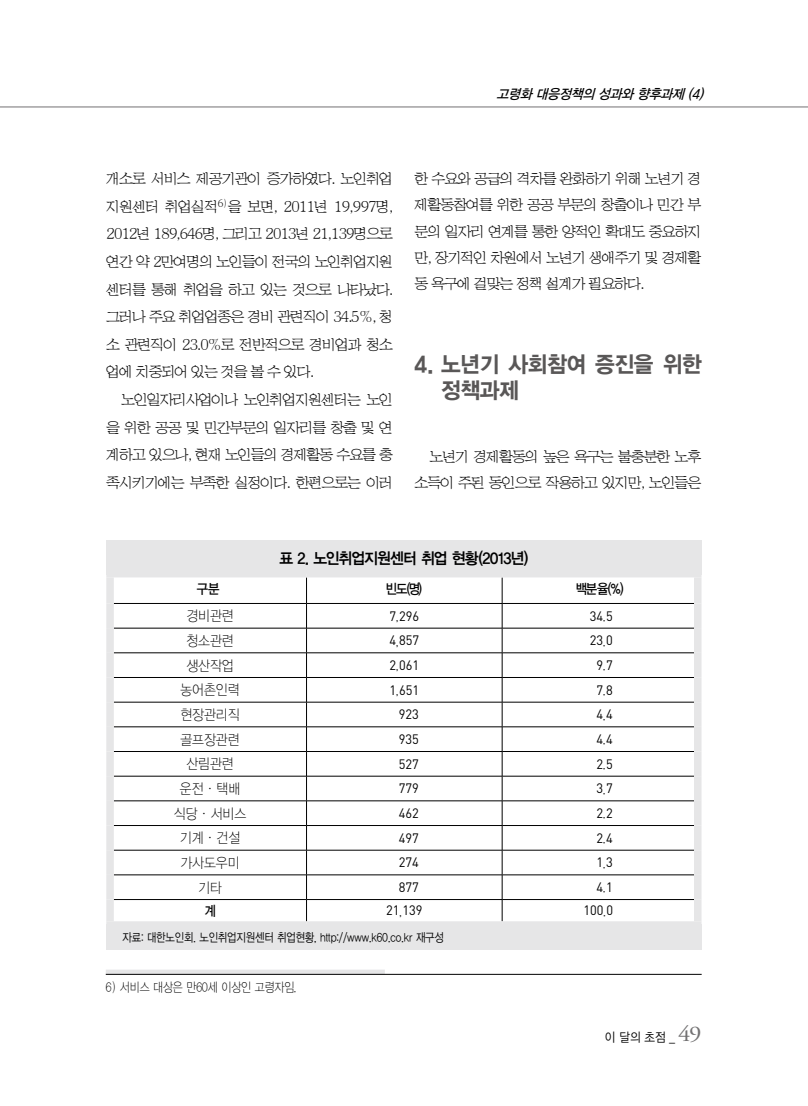
<style>
.page{position:relative;width:808px;height:1106px;background:#fff}
.page>*{position:absolute;margin:0;border:0;box-sizing:border-box;transform-origin:0 0}
.t1{font:22.5px/26.2px "YDVYGO15";letter-spacing:-.015em;color:#595757;scale:.95 1}
.t2{font:15.75px "YDVYGO14";letter-spacing:-.06em;color:#000;scale:.95 1}
.t3{font:15px/27.6px "HY Sin Mun Myeong Jo Pro";letter-spacing:-.08em;color:#000;text-align:justify}
.t4{font:14.25px "YDVYGO11";color:#000;scale:.9 1}
.t5{font:13.8px "YDVYGO13";letter-spacing:-.06em;color:#000;scale:.9 1}
.t6{font:13.5px "DIN";color:#000;scale:.95 1}
.t7{font:italic 13.5px "YDVYGO13";color:#000;scale:.95 1}
.t8{font:12.75px "YDVYGO11";letter-spacing:-.01em;color:#000;scale:.85 1}
.t9{font:12.75px "YDVYGO12";color:#000;scale:.9 1}
.t10{font:12px "YDVYGO12";letter-spacing:-.01em;color:#000;scale:.85 1}
.s1{font-family:"YDVYGO11"}
.s2{font-size:15px}
.s3{font-family:"Adobe Garamond Pro";font-size:22.5px;color:#727172}
</style>
<div class="page">
<hr style="left:0;top:107px;width:808px;height:1px;background:#727172">
<div style="left:106px;top:969px;width:279px;height:5px;background:#e6e6e7"></div>
<hr style="left:106px;top:974px;width:596px;height:1px;background:#000">
<div style="left:106px;top:540px;width:596px;height:34px;background:#e6e6e7"></div>
<svg style="left:114px;top:577px;width:580px;height:344px"></svg>
<hr style="left:114px;top:603px;width:192px;height:1px;background:#000">
<hr style="left:306px;top:603px;width:196px;height:1px;background:#000">
<hr style="left:502px;top:603px;width:192px;height:1px;background:#000">
<hr style="left:114px;top:628px;width:192px;height:1px;background:#000">
<hr style="left:306px;top:628px;width:196px;height:1px;background:#000">
<hr style="left:502px;top:628px;width:192px;height:1px;background:#000">
<hr style="left:114px;top:652px;width:192px;height:1px;background:#000">
<hr style="left:306px;top:652px;width:196px;height:1px;background:#000">
<hr style="left:502px;top:652px;width:192px;height:1px;background:#000">
<hr style="left:114px;top:677px;width:192px;height:1px;background:#000">
<hr style="left:306px;top:677px;width:196px;height:1px;background:#000">
<hr style="left:502px;top:677px;width:192px;height:1px;background:#000">
<hr style="left:114px;top:702px;width:192px;height:1px;background:#000">
<hr style="left:306px;top:702px;width:196px;height:1px;background:#000">
<hr style="left:502px;top:702px;width:192px;height:1px;background:#000">
<hr style="left:114px;top:726px;width:192px;height:1px;background:#000">
<hr style="left:306px;top:726px;width:196px;height:1px;background:#000">
<hr style="left:502px;top:726px;width:192px;height:1px;background:#000">
<hr style="left:114px;top:751px;width:192px;height:1px;background:#000">
<hr style="left:306px;top:751px;width:196px;height:1px;background:#000">
<hr style="left:502px;top:751px;width:192px;height:1px;background:#000">
<hr style="left:114px;top:776px;width:192px;height:1px;background:#000">
<hr style="left:306px;top:776px;width:196px;height:1px;background:#000">
<hr style="left:502px;top:776px;width:192px;height:1px;background:#000">
<hr style="left:114px;top:800px;width:192px;height:1px;background:#000">
<hr style="left:306px;top:800px;width:196px;height:1px;background:#000">
<hr style="left:502px;top:800px;width:192px;height:1px;background:#000">
<hr style="left:114px;top:825px;width:192px;height:1px;background:#000">
<hr style="left:306px;top:825px;width:196px;height:1px;background:#000">
<hr style="left:502px;top:825px;width:192px;height:1px;background:#000">
<hr style="left:114px;top:850px;width:192px;height:1px;background:#000">
<hr style="left:306px;top:850px;width:196px;height:1px;background:#000">
<hr style="left:502px;top:850px;width:192px;height:1px;background:#000">
<hr style="left:114px;top:874px;width:192px;height:1px;background:#000">
<hr style="left:306px;top:874px;width:196px;height:1px;background:#000">
<hr style="left:502px;top:874px;width:192px;height:1px;background:#000">
<hr style="left:114px;top:899px;width:192px;height:1px;background:#000">
<hr style="left:306px;top:899px;width:196px;height:1px;background:#000">
<svg style="left:306px;top:577px;width:1px;height:344px"></svg>
<hr style="left:502px;top:899px;width:192px;height:1px;background:#000">
<svg style="left:502px;top:577px;width:1px;height:344px"></svg>
<div style="left:106px;top:570px;width:200px;height:7px;background:#e6e6e7"></div>
<div style="left:106px;top:577px;width:8px;height:26px;background:#e6e6e7"></div>
<div style="left:306px;top:570px;width:196px;height:7px;background:#e6e6e7"></div>
<div style="left:502px;top:570px;width:199px;height:7px;background:#e6e6e7"></div>
<div style="left:694px;top:577px;width:7px;height:26px;background:#e6e6e7"></div>
<div style="left:106px;top:603px;width:8px;height:25px;background:#e6e6e7"></div>
<div style="left:694px;top:603px;width:7px;height:25px;background:#e6e6e7"></div>
<div style="left:106px;top:628px;width:8px;height:25px;background:#e6e6e7"></div>
<div style="left:694px;top:628px;width:7px;height:25px;background:#e6e6e7"></div>
<div style="left:106px;top:653px;width:8px;height:24px;background:#e6e6e7"></div>
<div style="left:694px;top:653px;width:7px;height:24px;background:#e6e6e7"></div>
<div style="left:106px;top:677px;width:8px;height:25px;background:#e6e6e7"></div>
<div style="left:694px;top:677px;width:7px;height:25px;background:#e6e6e7"></div>
<div style="left:106px;top:702px;width:8px;height:25px;background:#e6e6e7"></div>
<div style="left:694px;top:702px;width:7px;height:25px;background:#e6e6e7"></div>
<div style="left:106px;top:727px;width:8px;height:24px;background:#e6e6e7"></div>
<div style="left:694px;top:727px;width:7px;height:24px;background:#e6e6e7"></div>
<div style="left:106px;top:751px;width:8px;height:25px;background:#e6e6e7"></div>
<div style="left:694px;top:751px;width:7px;height:25px;background:#e6e6e7"></div>
<div style="left:106px;top:776px;width:8px;height:25px;background:#e6e6e7"></div>
<div style="left:694px;top:776px;width:7px;height:25px;background:#e6e6e7"></div>
<div style="left:106px;top:801px;width:8px;height:24px;background:#e6e6e7"></div>
<div style="left:694px;top:801px;width:7px;height:24px;background:#e6e6e7"></div>
<div style="left:106px;top:825px;width:8px;height:25px;background:#e6e6e7"></div>
<div style="left:694px;top:825px;width:7px;height:25px;background:#e6e6e7"></div>
<div style="left:106px;top:850px;width:8px;height:24px;background:#e6e6e7"></div>
<div style="left:694px;top:850px;width:7px;height:24px;background:#e6e6e7"></div>
<div style="left:106px;top:874px;width:8px;height:25px;background:#e6e6e7"></div>
<div style="left:694px;top:874px;width:7px;height:25px;background:#e6e6e7"></div>
<div style="left:106px;top:899px;width:8px;height:22px;background:#e6e6e7"></div>
<div style="left:694px;top:899px;width:7px;height:22px;background:#e6e6e7"></div>
<div style="left:106px;top:921px;width:200px;height:7px;background:#e6e6e7"></div>
<div style="left:306px;top:921px;width:196px;height:7px;background:#e6e6e7"></div>
<div style="left:502px;top:921px;width:199px;height:7px;background:#e6e6e7"></div>
<div style="left:106px;top:924px;width:596px;height:25px;background:#e6e6e7"></div>
<p class="t7" style="left:497px;top:86px;width:223px">고령화 대응정책의 성과와 향후과제 (4)</p>
<p class="t3" style="left:106px;top:165px;width:289px">개소로 서비스 제공기관이 증가하였다. 노인취업 지원센터 취업실적<sup>6)</sup>을 보면, 2011년 19,997명, 2012년 189,646명, 그리고 2013년 21,139명으로 연간 약 2만여명의 노인들이 전국의 노인취업지원 센터를 통해 취업을 하고 있는 것으로 나타났다. 그러나 주요 취업업종은 경비 관련직이 34.5%, 청 소 관련직이 23.0%로 전반적으로 경비업과 청소 업에 치중되어 있는 것을 볼 수 있다.</p>
<p class="t3" style="left:106px;top:386px;width:289px;text-indent:15px">노인일자리사업이나 노인취업지원센터는 노인 을 위한 공공 및 민간부문의 일자리를 창출 및 연 계하고 있으나, 현재 노인들의 경제활동 수요를 충 족시키기에는 부족한 실정이다. 한편으로는 이러</p>
<p class="t3" style="left:415px;top:166px;width:289px;line-height:26.2px">한 수요와 공급의 격차를 완화하기 위해 노년기 경 제활동참여를 위한 공공 부문의 창출이나 민간 부 문의 일자리 연계를 통한 양적인 확대도 중요하지 만, 장기적인 차원에서 노년기 생애주기 및 경제활 동 욕구에 걸맞는 정책 설계가 필요하다.</p>
<h1 class="t1" style="left:441px;top:351px;width:276px;text-indent:-26px">4. 노년기 사회참여 증진을 위한 정책과제</h1>
<p class="t3" style="left:415px;top:443px;width:288px;line-height:26.2px;text-align:right">노년기 경제활동의 높은 욕구는 불충분한 노후 소득이 주된 동인으로 작용하고 있지만, 노인들은</p>
<p class="t2" style="left:279px;top:549px;width:264px">표 2. 노인취업지원센터 취업 현황(2013년)</p>
<p class="t5" style="left:197px;top:580px;width:27px">구분</p>
<p class="t5" style="left:386px;top:580px;width:42px">빈도(명)</p>
<p class="t5" style="left:576px;top:580px;width:55px">백분율(%)</p>
<p class="t4" style="left:186px;top:608px;width:54px">경비관련</p>
<p class="t6" style="left:389px;top:607px;width:33px">7<span class="s1">,</span>296</p>
<p class="t6" style="left:590px;top:607px;width:26px">34<span class="s1">.</span>5</p>
<p class="t4" style="left:186px;top:632px;width:54px">청소관련</p>
<p class="t6" style="left:389px;top:632px;width:33px">4<span class="s1">,</span>857</p>
<p class="t6" style="left:590px;top:632px;width:26px">23<span class="s1">.</span>0</p>
<p class="t4" style="left:186px;top:657px;width:54px">생산작업</p>
<p class="t6" style="left:389px;top:656px;width:33px">2<span class="s1">,</span>061</p>
<p class="t6" style="left:596px;top:656px;width:19px">9<span class="s1">.</span>7</p>
<p class="t4" style="left:180px;top:682px;width:67px">농어촌인력</p>
<p class="t6" style="left:389px;top:681px;width:33px">1<span class="s1">,</span>651</p>
<p class="t6" style="left:596px;top:681px;width:19px">7<span class="s1">.</span>8</p>
<p class="t4" style="left:180px;top:706px;width:67px">현장관리직</p>
<p class="t6" style="left:399px;top:706px;width:23px">923</p>
<p class="t6" style="left:596px;top:706px;width:19px">4<span class="s1">.</span>4</p>
<p class="t4" style="left:180px;top:731px;width:67px">골프장관련</p>
<p class="t6" style="left:399px;top:730px;width:23px">935</p>
<p class="t6" style="left:596px;top:730px;width:19px">4<span class="s1">.</span>4</p>
<p class="t4" style="left:186px;top:755px;width:54px">산림관련</p>
<p class="t6" style="left:399px;top:755px;width:23px">527</p>
<p class="t6" style="left:596px;top:755px;width:19px">2<span class="s1">.</span>5</p>
<p class="t4" style="left:180px;top:780px;width:69px">운전<span class="s2">ㆍ</span>택배</p>
<p class="t6" style="left:399px;top:780px;width:23px">779</p>
<p class="t6" style="left:596px;top:780px;width:19px">3<span class="s1">.</span>7</p>
<p class="t4" style="left:174px;top:805px;width:82px">식당<span class="s2">ㆍ</span>서비스</p>
<p class="t6" style="left:399px;top:804px;width:23px">462</p>
<p class="t6" style="left:596px;top:804px;width:19px">2<span class="s1">.</span>2</p>
<p class="t4" style="left:180px;top:829px;width:69px">기계<span class="s2">ㆍ</span>건설</p>
<p class="t6" style="left:399px;top:829px;width:23px">497</p>
<p class="t6" style="left:596px;top:829px;width:19px">2<span class="s1">.</span>4</p>
<p class="t4" style="left:180px;top:854px;width:67px">가사도우미</p>
<p class="t6" style="left:399px;top:854px;width:23px">274</p>
<p class="t6" style="left:596px;top:854px;width:19px">1<span class="s1">.</span>3</p>
<p class="t4" style="left:198px;top:879px;width:28px">기타</p>
<p class="t6" style="left:399px;top:878px;width:23px">877</p>
<p class="t6" style="left:596px;top:878px;width:19px">4<span class="s1">.</span>1</p>
<p class="t5" style="left:204px;top:902px;width:14px">계</p>
<p class="t6" style="left:386px;top:902px;width:40px">21<span class="s1">,</span>139</p>
<p class="t6" style="left:583px;top:902px;width:33px">100<span class="s1">.</span>0</p>
<p class="t10" style="left:123px;top:930px;width:380px">자료: 대한노인회. 노인취업지원센터 취업현황, http://www.k60.co.kr 재구성</p>
<p class="t8" style="left:106px;top:980px;width:226px">6) 서비스 대상은 만60세 이상인 고령자임.</p>
<p class="t9" style="left:605px;top:1030px;width:109px">이 달의 초점 _ <span class="s3">49</span></p>
</div>
